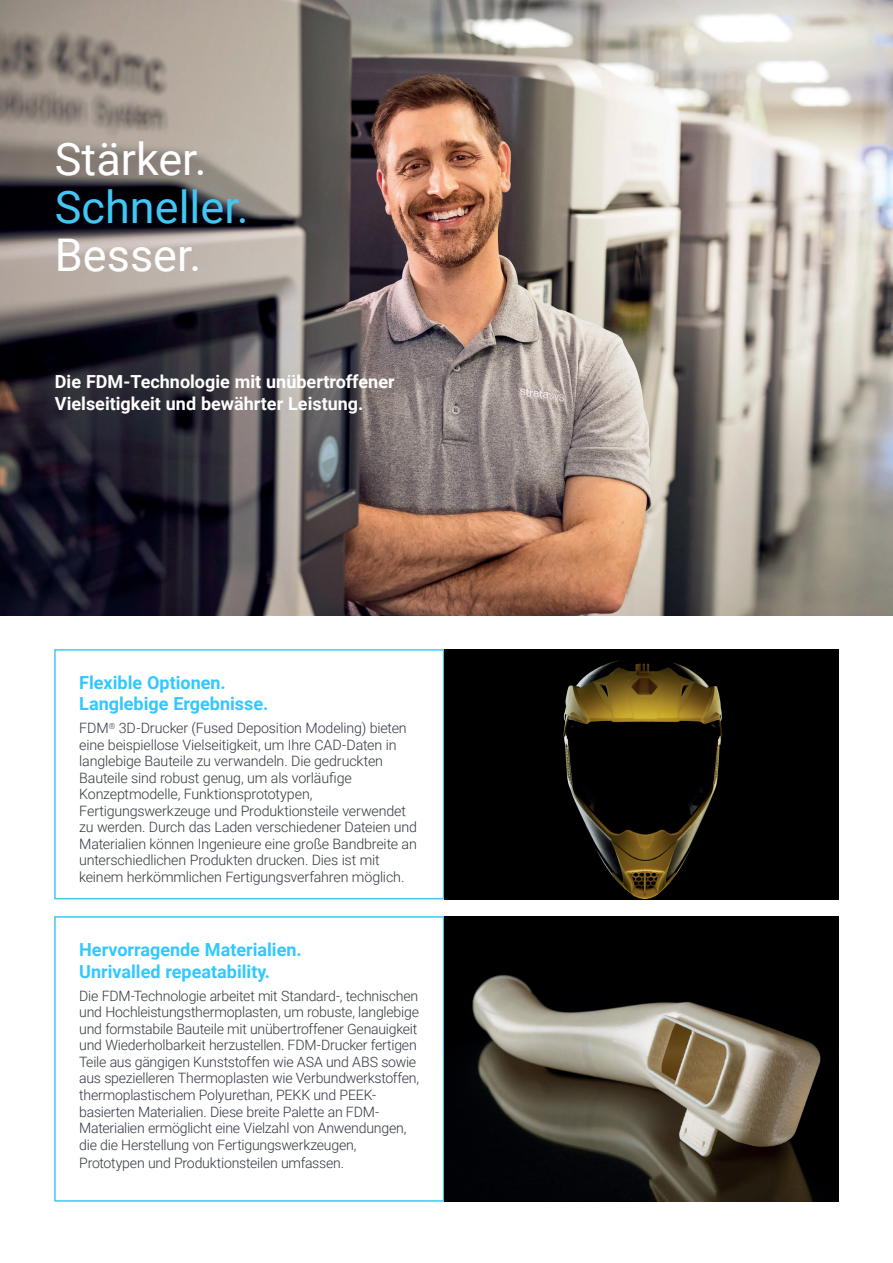
<style>
.page{position:relative;width:893px;height:1263px;background:#fff}
.page>*{position:absolute;margin:0;border:0;box-sizing:border-box;transform-origin:0 0}
.t1{font:45px "Roboto";color:#fff}
.t2{font:45px "Roboto";color:#42c6f3}
.t3{font:700 18px/21.6px "Roboto";color:#32c8ff}
.t4{font:700 18px/21.6px "Roboto";color:#fff}
.t5{font:300 14.25px/16.5px "Roboto";letter-spacing:-.015em;color:#323640}
</style>
<div class="page">
<div style="left:54px;top:916px;width:390px;height:286px;border:2px solid #42c6f3"></div>
<div style="left:54px;top:649px;width:390px;height:250px;border:2px solid #42c6f3"></div>
<img style="left:0;top:0;width:893px;height:616px">
<img style="left:444px;top:649px;width:394px;height:250px">
<img style="left:444px;top:916px;width:394px;height:286px">
<h1 class="t1" style="left:55px;top:127px;width:153px">Stärker.</h1>
<h1 class="t2" style="left:55px;top:175px;width:195px">Schneller.</h1>
<h1 class="t1" style="left:55px;top:223px;width:148px">Besser.</h1>
<p class="t4" style="left:55px;top:371px;width:341px">Die FDM-Technologie mit unübertroffener<br>Vielseitigkeit und bewährter Leistung.</p>
<p class="t3" style="left:79px;top:671px;width:191px">Flexible Optionen.<br>Langlebige Ergebnisse.</p>
<p class="t5" style="left:79px;top:720px;width:339px">FDM<sup>®</sup> 3D-Drucker (Fused Deposition Modeling) bieten eine beispiellose Vielseitigkeit, um Ihre CAD-Daten in langlebige Bauteile zu verwandeln. Die gedruckten Bauteile sind robust genug, um als vorläufige Konzeptmodelle, Funktionsprototypen, Fertigungswerkzeuge und Produktionsteile verwendet zu werden. Durch das Laden verschiedener Dateien und Materialien können Ingenieure eine große Bandbreite an unterschiedlichen Produkten drucken. Dies ist mit keinem herkömmlichen Fertigungsverfahren möglich.</p>
<p class="t3" style="left:79px;top:938px;width:224px">Hervorragende Materialien.<br>Unrivalled repeatability.</p>
<p class="t5" style="left:79px;top:987px;width:341px">Die FDM-Technologie arbeitet mit Standard-, technischen und Hochleistungsthermoplasten, um robuste, langlebige und formstabile Bauteile mit unübertroffener Genauigkeit und Wiederholbarkeit herzustellen. FDM-Drucker fertigen Teile aus gängigen Kunststoffen wie ASA und ABS sowie aus spezielleren Thermoplasten wie Verbundwerkstoffen, thermoplastischem Polyurethan, PEKK und PEEK&shy;basierten Materialien. Diese breite Palette an FDM-Materialien ermöglicht eine Vielzahl von Anwendungen, die die Herstellung von Fertigungswerkzeugen,</p>
<p class="t5" style="left:79px;top:1154px;width:266px">Prototypen und Produktionsteilen umfassen.</p>
</div>
